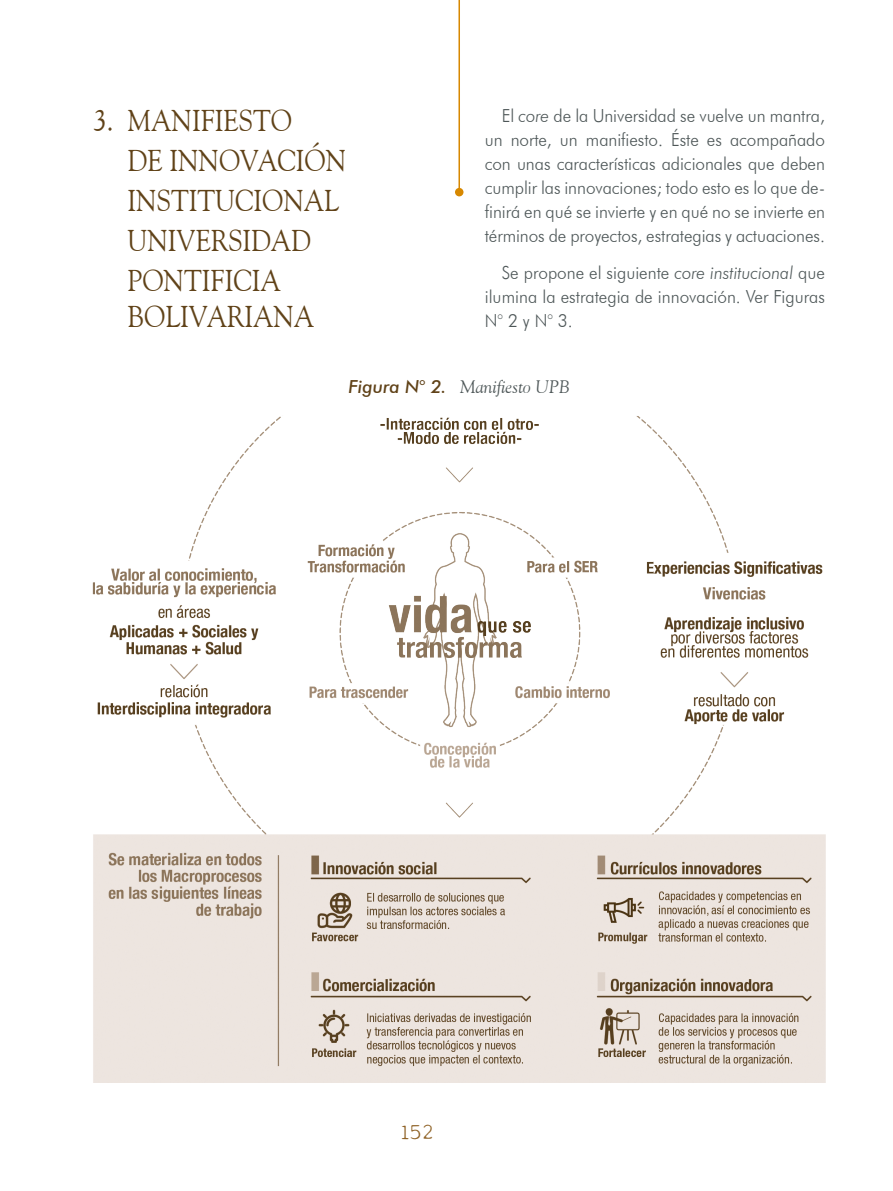
<style>
.page{position:relative;width:893px;height:1191px;background:#fff}
.page>*{position:absolute;margin:0;border:0;box-sizing:border-box;transform-origin:0 0}
._03b_Titulo_Texto_Co{font:30px/39.9px "Goudy Old Style BT";color:#604218;scale:.9 1}
.t1{font:21px "My type of font";color:#8f6226}
._01a_Texto_Corrido{font:300 18px/24px "Futura BT";letter-spacing:-.005em;color:#4e5758;text-align:justify;scale:.95 1}
._09_Pie_de_Pagina{font:italic 18px "Goudy Old Style BT";color:#4e5758}
.s1{font-style:italic}
.s2{font-family:"Futura BT";font-weight:500;color:#604218}
</style>
<div class="page">
<hr style="left:458px;top:0;width:2px;height:192px;background:#d78800">
<div style="left:455px;top:188px;width:8px;height:8px;background:#d78800;border-radius:50%"></div>
<img style="left:92px;top:416px;width:734px;height:666px">
<p class="_03b_Titulo_Texto_Co" style="left:128px;top:100px;width:245px;text-indent:-34px">3. MANIFIESTO<br>DE INNOVACIÓN<br>INSTITUCIONAL<br>UNIVERSIDAD<br>PONTIFICIA</p>
<p class="_03b_Titulo_Texto_Co" style="left:128px;top:296px;width:209px">BOLIVARIANA</p>
<p class="_01a_Texto_Corrido" style="left:485px;top:104px;width:360px;text-indent:17px">El <span class="s1">core</span> de la Universidad se vuelve un mantra, un norte, un manifiesto. Éste es acompañado con unas características adicionales que deben cumplir las innovaciones; todo esto es lo que de&shy;finirá en qué se invierte y en qué no se invierte en términos de proyectos, estrategias y actuaciones.</p>
<p class="_01a_Texto_Corrido" style="left:485px;top:260px;width:360px;text-indent:17px">Se propone el siguiente <span class="s1">core institucional</span> que ilumina la estrategia de innovación. Ver Figuras N° 2 y N° 3.</p>
<p class="_09_Pie_de_Pagina" style="left:348px;top:376px;width:223px"><span class="s2">Figura N° 2.</span> Manifiesto UPB</p>
<p class="t1" style="left:401px;top:1119px;width:34px">152</p>
</div>
